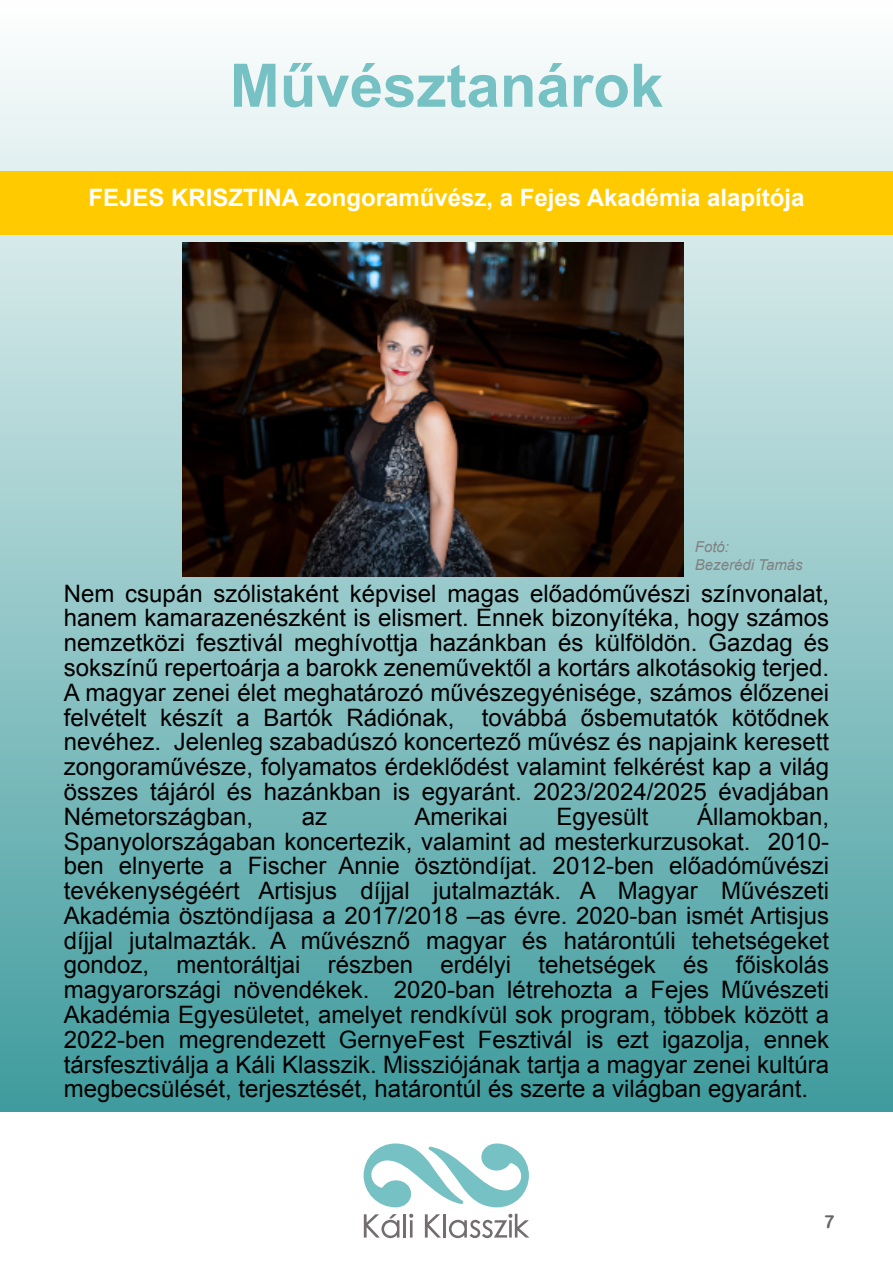
<style>
.page{position:relative;width:893px;height:1263px;background:#fff}
.page>*{position:absolute;margin:0;border:0;box-sizing:border-box;transform-origin:0 0}
.t1{font:700 60px "Arial";color:#76c1c3}
.t2{font:24px/24.8px "Arial";color:#000;text-align:justify}
.t3{font:700 24px "Arial";color:#fff}
.t4{font:18px "Arial Rounded MT Bold";color:#656565}
.t5{font:italic 15px/18px "Arial";color:#818181}
</style>
<div class="page">
<div style="left:0;top:0;width:893px;height:1111px;background:linear-gradient(to bottom,#fefefe,#3f9b9d)"></div>
<svg style="left:364px;top:1143px;width:165px;height:64px"></svg>
<svg style="left:364px;top:1214px;width:35px;height:24px"></svg>
<hr style="left:404px;top:1214px;width:2px;height:23px;background:#736d6f">
<svg style="left:409px;top:1214px;width:4px;height:23px"></svg>
<svg style="left:425px;top:1214px;width:16px;height:23px"></svg>
<hr style="left:443px;top:1214px;width:3px;height:23px;background:#736d6f">
<svg style="left:449px;top:1214px;width:80px;height:24px"></svg>
<div style="left:0;top:171px;width:893px;height:64px;background:#ffca00"></div>
<img style="left:183px;top:242px;width:501px;height:334px">
<h1 class="t1" style="left:230px;top:63px;width:435px">Művésztanárok</h1>
<p class="t3" style="left:89px;top:188px;width:717px">FEJES KRISZTINA zongoraművész, a Fejes Akadémia alapítója</p>
<p class="t5" style="left:695px;top:539px;width:109px">Fotó:<br>Bezerédi Tamás</p>
<p class="t2" style="left:64px;top:583px;width:767px">Nem csupán szólistaként képvisel magas előadóművészi színvonalat, hanem kamarazenészként is elismert. Ennek bizonyítéka, hogy számos nemzetközi fesztivál meghívottja hazánkban és külföldön. Gazdag és sokszínű repertoárja a barokk zeneművektől a kortárs alkotásokig terjed.<br>A magyar zenei élet meghatározó művészegyénisége, számos élőzenei felvételt készít a Bartók Rádiónak, továbbá ősbemutatók kötődnek nevéhez. Jelenleg szabadúszó koncertező művész és napjaink keresett zongoraművésze, folyamatos érdeklődést valamint felkérést kap a világ összes tájáról és hazánkban is egyaránt. 2023/2024/2025 évadjában Németországban,</p>
<p class="t2" style="left:64px;top:806px;width:767px;text-indent:633px">Államokban, Spanyolországaban koncertezik, valamint ad mesterkurzusokat. 2010- ben elnyerte a Fischer Annie ösztöndíjat. 2012-ben előadóművészi tevékenységéért Artisjus díjjal jutalmazták. A Magyar Művészeti Akadémia ösztöndíjasa a 2017/2018 –as évre. 2020-ban ismét Artisjus díjjal jutalmazták. A művésznő magyar és határontúli tehetségeket gondoz, mentoráltjai részben erdélyi tehetségek és főiskolás magyarországi növendékek. 2020-ban létrehozta a Fejes Művészeti Akadémia Egyesületet, amelyet rendkívül sok program, többek között a 2022-ben megrendezett GernyeFest Fesztivál is ezt igazolja, ennek társfesztiválja a Káli Klasszik. Missziójának tartja a magyar zenei kultúra megbecsülését, terjesztését, határontúl és szerte a világban egyaránt.</p>
<p class="t2" style="left:302px;top:806px;width:27px">az</p>
<p class="t2" style="left:415px;top:806px;width:95px">Amerikai</p>
<p class="t2" style="left:556px;top:806px;width:94px">Egyesült</p>
<p class="t4" style="left:824px;top:1215px;width:12px">7</p>
</div>
